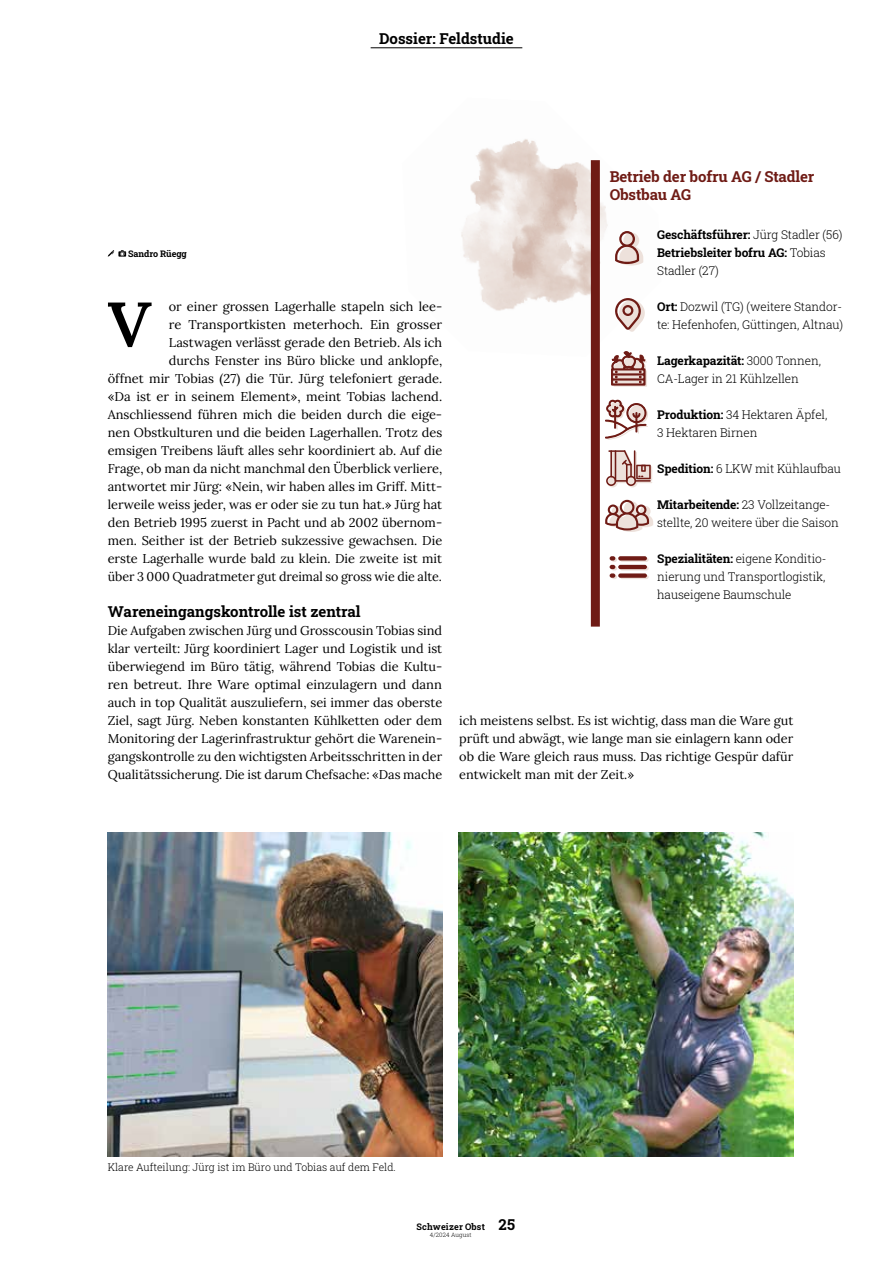
<style>
.page{position:relative;width:893px;height:1263px;background:#fff}
.page>*{position:absolute;margin:0;border:0;box-sizing:border-box;transform-origin:0 0}
.t1{font:600 63px "Lora";color:#000}
.t2{font:15px "Roboto Slab";color:#000}
.t3{font:15px/18px "Roboto Slab";letter-spacing:-.01em;color:#6f1b15}
.t4{font:12.75px/18px "Lora";color:#000;text-align:justify}
.t5{font:300 12px/18px "Roboto Slab";letter-spacing:-.01em;color:#000}
.t6{font:12px/18px "Roboto Slab";letter-spacing:-.01em;color:#000}
.t7{font:300 10.5px "Roboto Slab";color:#000}
.t8{font:9px "Roboto Slab";letter-spacing:.01em;color:#000}
.t9{font:9px "Roboto Slab";letter-spacing:-.01em;color:#000}
.t10{font:300 6px "Roboto Slab";letter-spacing:.025em;color:#000}
.s1{font-weight:300}
.s2{font-weight:400}
</style>
<div class="page">
<img style="left:461px;top:139px;width:183px;height:218px">
<svg style="left:615px;top:231px;width:28px;height:34px"></svg>
<svg style="left:108px;top:250px;width:18px;height:7px"></svg>
<svg style="left:615px;top:298px;width:30px;height:34px"></svg>
<svg style="left:611px;top:351px;width:36px;height:36px"></svg>
<svg style="left:605px;top:399px;width:43px;height:41px"></svg>
<svg style="left:605px;top:500px;width:48px;height:32px"></svg>
<div style="left:591px;top:160px;width:9px;height:467px;background:#6f1b15"></div>
<img style="left:459px;top:833px;width:334px;height:324px">
<img style="left:108px;top:833px;width:334px;height:324px">
<svg style="left:606px;top:450px;width:46px;height:37px"></svg>
<svg style="left:620px;top:558px;width:29px;height:4px"></svg>
<svg style="left:620px;top:566px;width:29px;height:4px"></svg>
<hr style="left:620px;top:575px;width:29px;height:4px;background:#ede1db;border-radius:2px">
<svg style="left:618px;top:556px;width:29px;height:4px"></svg>
<hr style="left:618px;top:565px;width:29px;height:4px;background:#6f1b15;border-radius:2px">
<div style="left:618px;top:573px;width:29px;height:5px;background:#6f1b15;border-radius:2px"></div>
<svg style="left:610px;top:556px;width:7px;height:23px"></svg>
<hr style="left:371px;top:47px;width:151px;height:1px;background:#000">
<p class="t2" style="left:379px;top:28px;width:136px">Dossier: Feldstudie</p>
<p class="t3" style="left:610px;top:167px;width:206px">Betrieb der bofru AG / Stadler<br>Obstbau AG</p>
<p class="t9" style="left:128px;top:247px;width:60px">Sandro Rüegg</p>
<p class="t4" style="left:108px;top:296px;width:336px;text-align:right">or einer grossen Lagerhalle stapeln sich lee-<br>re Transportkisten meterhoch. Ein grosser Lastwagen verlässt gerade den Betrieb. Als ich<br>durchs Fenster ins Büro blicke und anklopfe,<br>öffnet mir Tobias (27) die Tür. Jürg telefoniert gerade. «Da ist er in seinem Element», meint Tobias lachend.<br>Anschliessend führen mich die beiden durch die eige&shy;nen Obstkulturen und die beiden Lagerhallen. Trotz des emsigen Treibens läuft alles sehr koordiniert ab. Auf die Frage, ob man da nicht manchmal den Überblick verliere, antwortet mir Jürg: «Nein, wir haben alles im Griff. Mitt&shy;lerweile weiss jeder, was er oder sie zu tun hat.» Jürg hat den Betrieb 1995 zuerst in Pacht und ab 2002 übernom&shy;men. Seither ist der Betrieb sukzessive gewachsen. Die erste Lagerhalle wurde bald zu klein. Die zweite ist mit über 3 000 Quadratmeter gut dreimal so gross wie die alte.</p>
<p class="t2" style="left:108px;top:601px;width:255px">Wareneingangskontrolle ist zentral</p>
<p class="t4" style="left:108px;top:620px;width:336px">Die Aufgaben zwischen Jürg und Grosscousin Tobias sind klar verteilt: Jürg koordiniert Lager und Logistik und ist überwiegend im Büro tätig, während Tobias die Kultu&shy;ren betreut. Ihre Ware optimal einzulagern und dann auch in top Qualität auszuliefern, sei immer das oberste Ziel, sagt Jürg. Neben konstanten Kühlketten oder dem Monitoring der Lagerinfrastruktur gehört die Warenein&shy;gangskontrolle zu den wichtigsten Arbeitsschritten in der Qualitätssicherung. Die ist darum Chefsache: «Das mache</p>
<h1 class="t1" style="left:108px;top:276px;width:45px">V</h1>
<p class="t6" style="left:657px;top:225px;width:187px">Geschäftsführer: <span class="s1">Jürg Stadler (56)<br></span>Betriebsleiter bofru AG: <span class="s1">Tobias<br>Stadler (27)</span></p>
<p class="t5" style="left:657px;top:297px;width:188px"><span class="s2">Ort:</span> Dozwil (TG) (weitere Standor&shy;te: Hefenhofen, Güttingen, Altnau)</p>
<p class="t5" style="left:657px;top:351px;width:165px"><span class="s2">Lagerkapazität:</span> 3000 Tonnen,<br>CA-Lager in 21 Kühlzellen</p>
<p class="t5" style="left:657px;top:405px;width:172px"><span class="s2">Produktion:</span> 34 Hektaren Äpfel,<br>3 Hektaren Birnen</p>
<p class="t5" style="left:657px;top:459px;width:185px"><span class="s2">Spedition:</span> 6 LKW mit Kühlaufbau</p>
<p class="t5" style="left:657px;top:495px;width:183px"><span class="s2">Mitarbeitende:</span> 23 Vollzeitange&shy;stellte, 20 weitere über die Saison</p>
<p class="t5" style="left:657px;top:549px;width:171px;text-align:justify"><span class="s2">Spezialitäten:</span> eigene Konditio&shy;nierung und Transportlogistik, hauseigene Baumschule</p>
<p class="t4" style="left:459px;top:710px;width:336px">ich meistens selbst. Es ist wichtig, dass man die Ware gut prüft und abwägt, wie lange man sie einlagern kann oder ob die Ware gleich raus muss. Das richtige Gespür dafür entwickelt man mit der Zeit.»</p>
<p class="t7" style="left:108px;top:1160px;width:290px">Klare Aufteilung: Jürg ist im Büro und Tobias auf dem Feld.</p>
<p class="t8" style="left:416px;top:1220px;width:70px">Schweizer Obst</p>
<p class="t10" style="left:430px;top:1231px;width:43px">4/2024 August</p>
<p class="t2" style="left:498px;top:1214px;width:18px">25</p>
</div>
